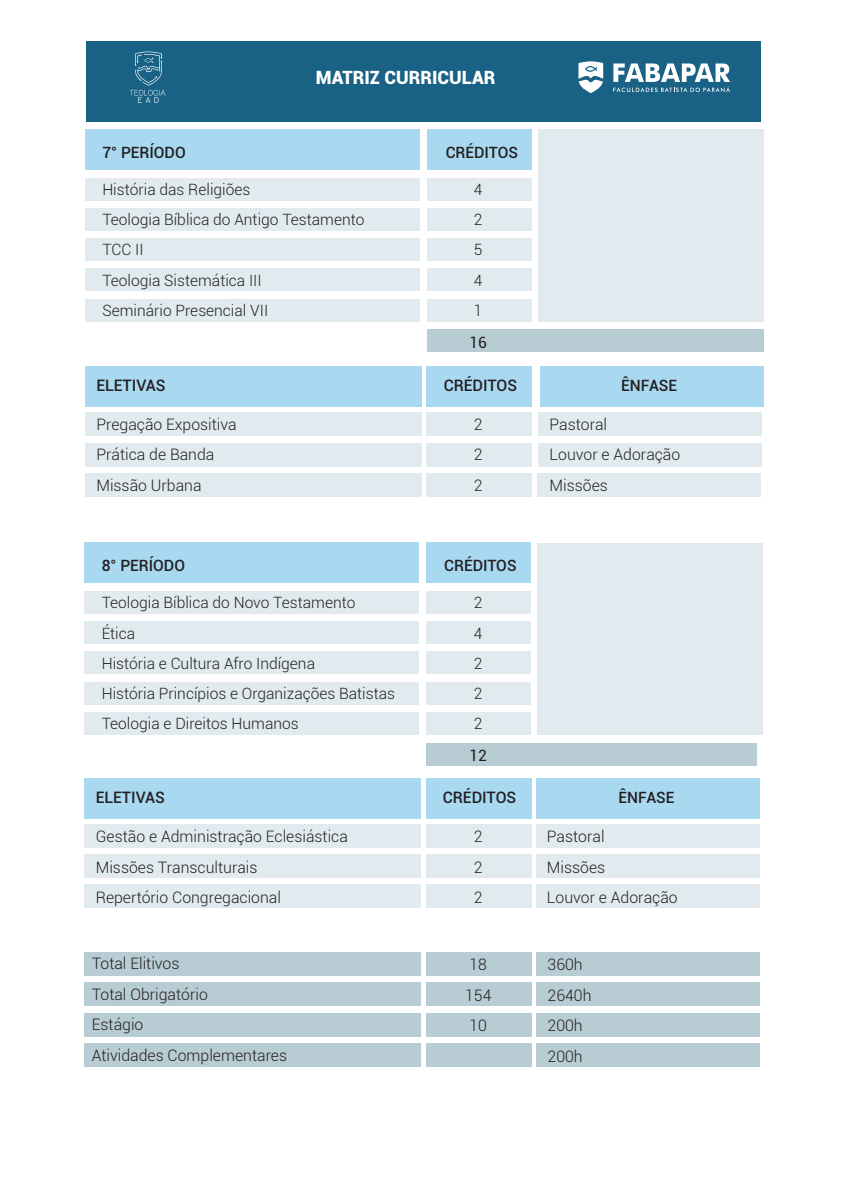
<style>
.page{position:relative;width:842px;height:1191px;background:#fff}
.page>*{position:absolute;margin:0;border:0;box-sizing:border-box;transform-origin:0 0}
.t1{font:900 18.2px "Roboto";color:#fff}
.t2{font:300 15.8px/30.6px "Roboto";color:#231f20}
.t3{font:500 15.8px "Roboto";color:#231f20}
.t4{font:300 15.6px/30.1px "Roboto";color:#231f20}
.t5{font:500 15.6px "Roboto";color:#231f20}
.t6{font:15.6px "Roboto";color:#231f20}
</style>
<div class="page">
<div style="left:86px;top:41px;width:675px;height:80px;background:#196285"></div>
<div style="left:427px;top:329px;width:336px;height:23px;background:#b8ccd4"></div>
<div style="left:85px;top:129px;width:334px;height:41px;background:#a9d8f1"></div>
<div style="left:427px;top:129px;width:104px;height:41px;background:#a9d8f1"></div>
<div style="left:85px;top:178px;width:334px;height:22px;background:#e1ebef"></div>
<div style="left:85px;top:208px;width:334px;height:23px;background:#e1ebef"></div>
<div style="left:85px;top:238px;width:334px;height:23px;background:#e1ebef"></div>
<div style="left:427px;top:178px;width:104px;height:22px;background:#e1ebef"></div>
<div style="left:427px;top:208px;width:104px;height:23px;background:#e1ebef"></div>
<div style="left:427px;top:238px;width:104px;height:23px;background:#e1ebef"></div>
<div style="left:85px;top:268px;width:334px;height:23px;background:#e1ebef"></div>
<div style="left:85px;top:299px;width:334px;height:22px;background:#e1ebef"></div>
<div style="left:427px;top:268px;width:104px;height:23px;background:#e1ebef"></div>
<div style="left:427px;top:299px;width:104px;height:22px;background:#e1ebef"></div>
<div style="left:538px;top:129px;width:225px;height:192px;background:#e1ebef"></div>
<div style="left:85px;top:367px;width:337px;height:40px;background:#a9d8f1"></div>
<div style="left:427px;top:367px;width:105px;height:40px;background:#a9d8f1"></div>
<div style="left:540px;top:367px;width:223px;height:40px;background:#a9d8f1"></div>
<div style="left:85px;top:413px;width:337px;height:23px;background:#e1ebef"></div>
<div style="left:427px;top:413px;width:105px;height:23px;background:#e1ebef"></div>
<div style="left:538px;top:413px;width:223px;height:23px;background:#e1ebef"></div>
<div style="left:85px;top:443px;width:337px;height:23px;background:#e1ebef"></div>
<div style="left:427px;top:443px;width:105px;height:23px;background:#e1ebef"></div>
<div style="left:538px;top:443px;width:223px;height:23px;background:#e1ebef"></div>
<div style="left:85px;top:473px;width:337px;height:24px;background:#e1ebef"></div>
<div style="left:427px;top:473px;width:105px;height:24px;background:#e1ebef"></div>
<div style="left:537px;top:473px;width:223px;height:24px;background:#e1ebef"></div>
<div style="left:85px;top:952px;width:336px;height:23px;background:#b8ccd4"></div>
<div style="left:426px;top:952px;width:105px;height:23px;background:#b8ccd4"></div>
<div style="left:537px;top:952px;width:223px;height:23px;background:#b8ccd4"></div>
<div style="left:85px;top:982px;width:336px;height:24px;background:#b8ccd4"></div>
<div style="left:426px;top:982px;width:105px;height:24px;background:#b8ccd4"></div>
<div style="left:537px;top:982px;width:223px;height:24px;background:#b8ccd4"></div>
<div style="left:85px;top:1013px;width:336px;height:23px;background:#b8ccd4"></div>
<div style="left:426px;top:1013px;width:105px;height:23px;background:#b8ccd4"></div>
<div style="left:537px;top:1013px;width:223px;height:23px;background:#b8ccd4"></div>
<div style="left:85px;top:1043px;width:336px;height:23px;background:#b8ccd4"></div>
<div style="left:426px;top:1043px;width:105px;height:23px;background:#b8ccd4"></div>
<div style="left:537px;top:1043px;width:223px;height:23px;background:#b8ccd4"></div>
<div style="left:426px;top:742px;width:331px;height:23px;background:#b8ccd4"></div>
<div style="left:84px;top:542px;width:335px;height:41px;background:#a9d8f1"></div>
<div style="left:426px;top:542px;width:105px;height:41px;background:#a9d8f1"></div>
<div style="left:84px;top:591px;width:335px;height:23px;background:#e1ebef"></div>
<div style="left:84px;top:621px;width:335px;height:23px;background:#e1ebef"></div>
<div style="left:84px;top:651px;width:335px;height:23px;background:#e1ebef"></div>
<div style="left:426px;top:591px;width:105px;height:23px;background:#e1ebef"></div>
<div style="left:426px;top:621px;width:105px;height:23px;background:#e1ebef"></div>
<div style="left:426px;top:651px;width:105px;height:23px;background:#e1ebef"></div>
<div style="left:84px;top:681px;width:335px;height:23px;background:#e1ebef"></div>
<div style="left:84px;top:712px;width:335px;height:23px;background:#e1ebef"></div>
<div style="left:426px;top:681px;width:105px;height:23px;background:#e1ebef"></div>
<div style="left:426px;top:712px;width:105px;height:23px;background:#e1ebef"></div>
<div style="left:538px;top:542px;width:225px;height:192px;background:#e1ebef"></div>
<div style="left:84px;top:778px;width:337px;height:40px;background:#a9d8f1"></div>
<div style="left:426px;top:778px;width:105px;height:40px;background:#a9d8f1"></div>
<div style="left:537px;top:778px;width:223px;height:40px;background:#a9d8f1"></div>
<div style="left:85px;top:824px;width:336px;height:23px;background:#e1ebef"></div>
<div style="left:426px;top:824px;width:105px;height:23px;background:#e1ebef"></div>
<div style="left:537px;top:824px;width:223px;height:23px;background:#e1ebef"></div>
<div style="left:85px;top:854px;width:336px;height:23px;background:#e1ebef"></div>
<div style="left:426px;top:854px;width:105px;height:23px;background:#e1ebef"></div>
<div style="left:537px;top:854px;width:223px;height:23px;background:#e1ebef"></div>
<div style="left:85px;top:885px;width:336px;height:23px;background:#e1ebef"></div>
<div style="left:426px;top:885px;width:105px;height:23px;background:#e1ebef"></div>
<div style="left:537px;top:885px;width:223px;height:23px;background:#e1ebef"></div>
<svg style="left:129px;top:52px;width:36px;height:51px"></svg>
<svg style="left:613px;top:63px;width:117px;height:29px"></svg>
<svg style="left:578px;top:61px;width:25px;height:32px"></svg>
<p class="t1" style="left:316px;top:65px;width:181px">MATRIZ CURRICULAR</p>
<p class="t5" style="left:102px;top:141px;width:85px">7° PERÍODO</p>
<p class="t4" style="left:102px;top:174px;width:264px">História das Religiões<br>Teologia Bíblica do Antigo Testamento<br>TCC II<br>Teologia Sistemática III<br>Seminário Presencial VII</p>
<p class="t4" style="left:474px;top:174px;width:10px;text-align:justify">4<br>2<br>5<br>4<br>1</p>
<p class="t5" style="left:446px;top:141px;width:74px">CRÉDITOS</p>
<p class="t6" style="left:469px;top:331px;width:19px">16</p>
<p class="t3" style="left:444px;top:374px;width:75px">CRÉDITOS</p>
<p class="t5" style="left:621px;top:375px;width:57px">ÊNFASE</p>
<p class="t3" style="left:96px;top:374px;width:71px">ELETIVAS</p>
<p class="t2" style="left:96px;top:408px;width:142px">Pregação Expositiva<br>Prática de Banda<br>Missão Urbana</p>
<p class="t2" style="left:550px;top:408px;width:132px">Pastoral<br>Louvor e Adoração<br>Missões</p>
<p class="t2" style="left:474px;top:408px;width:10px;text-align:justify">2<br>2<br>2</p>
<p class="t5" style="left:102px;top:554px;width:85px">8° PERÍODO</p>
<p class="t4" style="left:102px;top:587px;width:295px">Teologia Bíblica do Novo Testamento<br>Ética<br>História e Cultura Afro Indígena<br>História Princípios e Organizações Batistas<br>Teologia e Direitos Humanos</p>
<p class="t4" style="left:474px;top:587px;width:10px;text-align:justify">2<br>4<br>2<br>2<br>2</p>
<p class="t5" style="left:444px;top:554px;width:74px">CRÉDITOS</p>
<p class="t6" style="left:469px;top:744px;width:19px">12</p>
<p class="t3" style="left:443px;top:785px;width:75px">CRÉDITOS</p>
<p class="t5" style="left:619px;top:786px;width:57px">ÊNFASE</p>
<p class="t3" style="left:96px;top:785px;width:71px">ELETIVAS</p>
<p class="t2" style="left:96px;top:820px;width:254px">Gestão e Administração Eclesiástica<br>Missões Transculturais<br>Repertório Congregacional</p>
<p class="t2" style="left:547px;top:820px;width:132px">Pastoral<br>Missões<br>Louvor e Adoração</p>
<p class="t2" style="left:474px;top:820px;width:10px;text-align:justify">2<br>2<br>2</p>
<p class="t2" style="left:92px;top:947px;width:197px">Total Elitivos<br>Total Obrigatório<br>Estágio<br>Atividades Complementares</p>
<p class="t2" style="left:548px;top:948px;width:45px">360h<br>2640h<br>200h<br>200h</p>
<p class="t2" style="left:465px;top:948px;width:28px">18<br>154<br>10</p>
</div>
